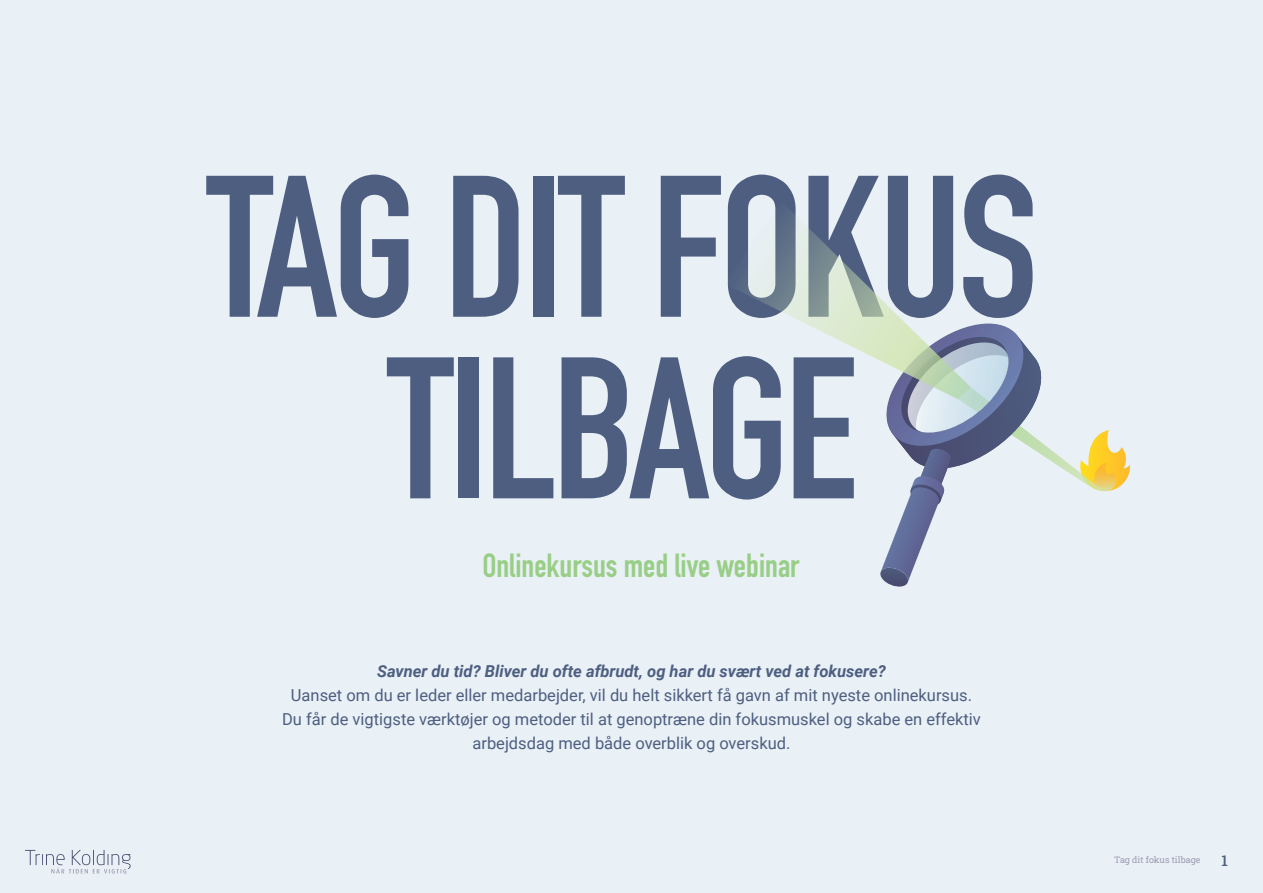
<style>
.page{position:relative;width:1263px;height:893px;background:#e9f0f6}
.page>*{position:absolute;margin:0;border:0;box-sizing:border-box;transform-origin:0 0}
.t1{font:700 198px/181.5px "DIN Condensed";letter-spacing:-.025em;color:#4d5e81;text-align:center}
.t2{font:700 33px "DIN Condensed";color:#98ce86}
.t3{font:16.5px/24px "Roboto";color:#4d5e81;text-align:center}
.t4{font:italic 700 16.5px "Roboto";color:#4d5e81}
.t5{font:15px "Roboto Slab";color:#4d5e81}
.t6{font:9px "Roboto Slab";color:#9c9cb2}
</style>
<div class="page">
<svg style="left:752px;top:222px;width:154px;height:138px"></svg>
<svg style="left:878px;top:324px;width:252px;height:263px"></svg>
<svg style="left:25px;top:850px;width:106px;height:23px"></svg>
<h1 class="t1" style="left:207px;top:156px;width:833px">TAG DIT FOKUS<br>TILBAGE</h1>
<h2 class="t2" style="left:482px;top:544px;width:318px">Onlinekursus med live webinar</h2>
<p class="t4" style="left:377px;top:660px;width:510px">Savner du tid? Bliver du ofte afbrudt, og har du svært ved at fokusere?</p>
<p class="t3" style="left:282px;top:683px;width:700px">Uanset om du er leder eller medarbejder, vil du helt sikkert få gavn af mit nyeste onlinekursus.<br>Du får de vigtigste værktøjer og metoder til at genoptræne din fokusmuskel og skabe en effektiv arbejdsdag med både overblik og overskud.</p>
<p class="t6" style="left:1114px;top:854px;width:88px">Tag dit fokus tilbage</p>
<p class="t5" style="left:1221px;top:850px;width:8px">1</p>
</div>
